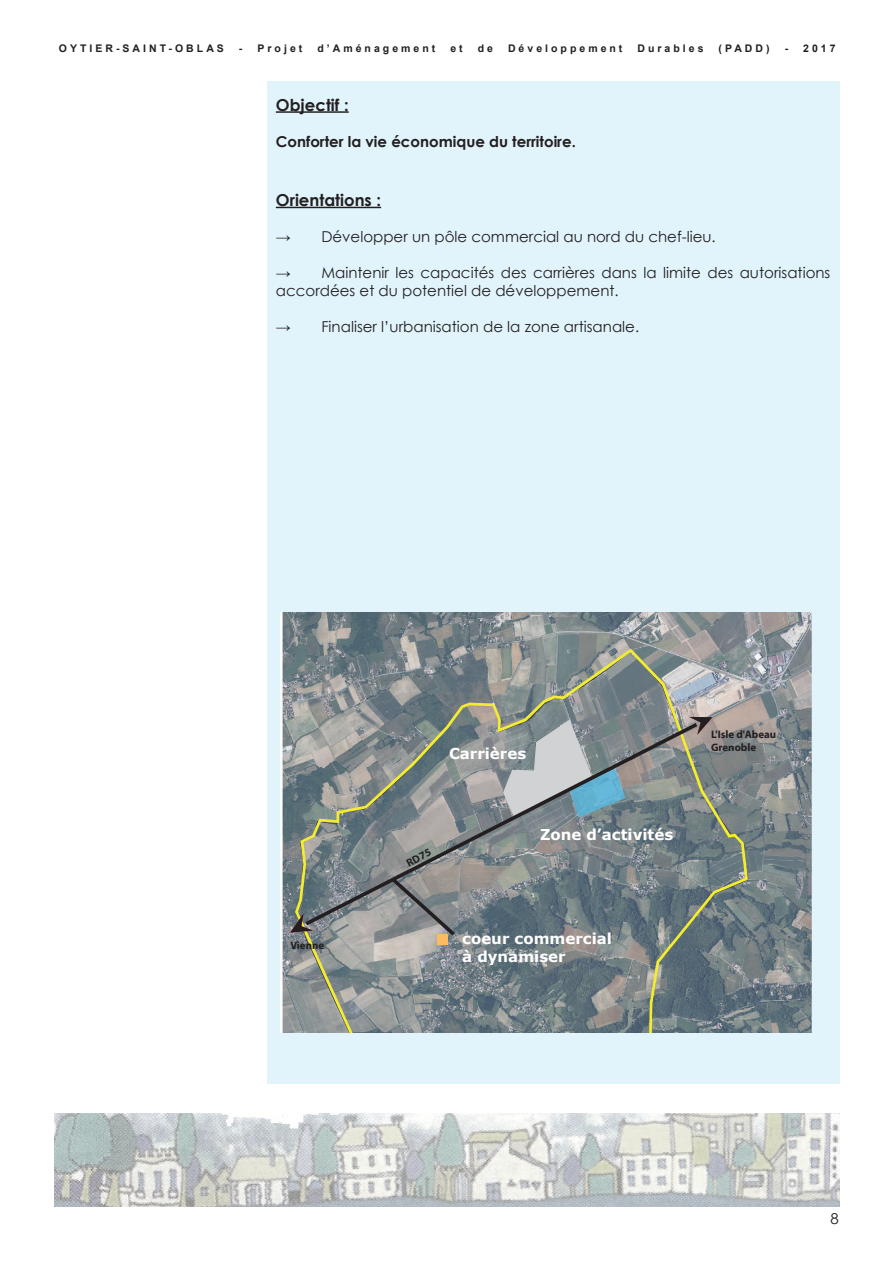
<style>
.page{position:relative;width:893px;height:1263px;background:#fff}
.page>*{position:absolute;margin:0;border:0;box-sizing:border-box;transform-origin:0 0}
.t1{font:700 16.5px "Century Gothic";color:#231f20}
.t2{font:15px/18px "Century Gothic";color:#231f20}
.t3{font:700 15px/18px "Verdana";color:#fff}
.t4{font:700 15px "Century Gothic";color:#231f20}
.t5{font:700 10.95px/13px "Myriad Pro";color:#231f20}
.t6{font:700 10.5px "Arial";letter-spacing:.29em;color:#231f20}
</style>
<div class="page">
<div style="left:267px;top:81px;width:572px;height:1002px;background:#e1f4fc"></div>
<img style="left:55px;top:1114px;width:784px;height:92px">
<hr style="left:276px;top:111px;width:73px;height:2px;background:#231f20">
<hr style="left:276px;top:207px;width:105px;height:1px;background:#231f20">
<img style="left:281px;top:612px;width:530px;height:421px">
<svg style="left:294px;top:647px;width:455px;height:386px;background:#818a8a"></svg>
<svg style="left:301px;top:720px;width:400px;height:209px;background:#828b8c"></svg>
<svg style="left:689px;top:717px;width:23px;height:18px"></svg>
<svg style="left:290px;top:914px;width:23px;height:18px"></svg>
<svg style="left:388px;top:874px;width:71px;height:65px;background:#88898a"></svg>
<div style="left:437px;top:934px;width:11px;height:10px;background:#fcba61"></div>
<p class="t6" style="left:59px;top:41px;width:167px">OYTIER-SAINT-OBLAS</p>
<p class="t6" style="left:239px;top:41px;width:65px">- Projet</p>
<p class="t6" style="left:317px;top:41px;width:119px">d’Aménagement</p>
<p class="t6" style="left:450px;top:41px;width:14px">e t</p>
<p class="t6" style="left:478px;top:41px;width:17px">d e</p>
<p class="t6" style="left:508px;top:41px;width:116px">Développement</p>
<p class="t6" style="left:637px;top:41px;width:68px">Durables</p>
<p class="t6" style="left:719px;top:41px;width:53px">(PADD)</p>
<p class="t6" style="left:785px;top:41px;width:52px">- 2017</p>
<p class="t1" style="left:276px;top:92px;width:74px">Objectif :</p>
<p class="t4" style="left:276px;top:130px;width:302px">Conforter la vie économique du territoire.</p>
<p class="t1" style="left:276px;top:187px;width:107px">Orientations :</p>
<p class="t2" style="left:276px;top:227px;width:441px">→ Développer un pôle commercial au nord du chef-lieu.</p>
<p class="t2" style="left:276px;top:263px;width:556px">→ Maintenir les capacités des carrières dans la limite des autorisations accordées et du potentiel de développement.</p>
<p class="t2" style="left:276px;top:317px;width:365px">→ Finaliser l’urbanisation de la zone artisanale.</p>
<p class="t5" style="left:290px;top:938px;width:35px">Vienne</p>
<p class="t3" style="left:449px;top:744px;width:79px">Carrières</p>
<p class="t5" style="left:404px;top:857px;width:28px;rotate:-27deg">RD75</p>
<p class="t3" style="left:540px;top:825px;width:135px">Zone d’activités</p>
<p class="t3" style="left:462px;top:930px;width:151px">coeur commercial à dynamiser</p>
<p class="t5" style="left:711px;top:727px;width:67px">L'Isle d'Abeau<br>Grenoble</p>
<p class="t2" style="left:830px;top:1209px;width:10px">8</p>
</div>
